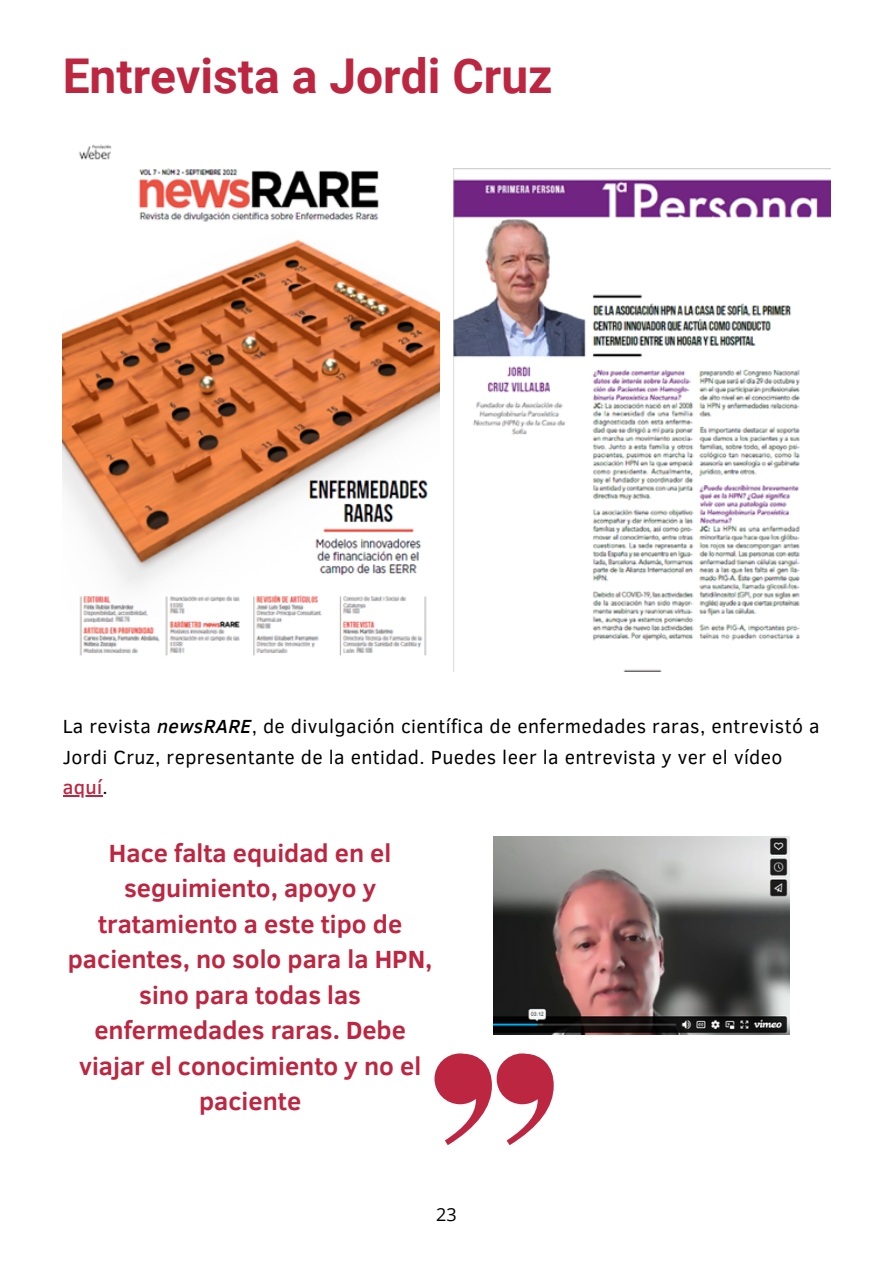
<style>
.page{position:relative;width:893px;height:1264px;background:#fff}
.page>*{position:absolute;margin:0;border:0;box-sizing:border-box;transform-origin:0 0}
.t1{font:700 48px "Roboto";color:#bd2640}
.t2{font:700 25.5px/35.4px "Clear Sans";color:#bd2640;text-align:center}
.t3{font:19.5px/30.3px "Clear Sans";letter-spacing:.02em;color:#000}
.t4{font:18px "Open Sans";color:#000}
.s1{font-weight:500;font-style:italic}
.s2{font-weight:500;color:#bd2640}
</style>
<div class="page">
<img style="left:63px;top:144px;width:376px;height:512px">
<img style="left:454px;top:168px;width:376px;height:504px">
<img style="left:494px;top:836px;width:295px;height:198px">
<svg style="left:434px;top:1053px;width:119px;height:92px"></svg>
<hr style="left:63px;top:795px;width:40px;height:1px;background:#bd2640">
<p class="t1" style="left:63px;top:48px;width:491px">Entrevista a Jordi Cruz</p>
<p class="t3" style="left:63px;top:710px;width:758px">La revista <span class="s1">newsRARE</span>, de divulgación científica de enfermedades raras, entrevistó a<br>Jordi Cruz, representante de la entidad. Puedes leer la entrevista y ver el vídeo <span class="s2">aquí</span>.</p>
<p class="t2" style="left:68px;top:833px;width:366px">Hace falta equidad en el seguimiento, apoyo y tratamiento a este tipo de pacientes, no solo para la HPN, sino para todas las enfermedades raras. Debe viajar el conocimiento y no el paciente</p>
<p class="t4" style="left:436px;top:1201px;width:22px">23</p>
</div>
